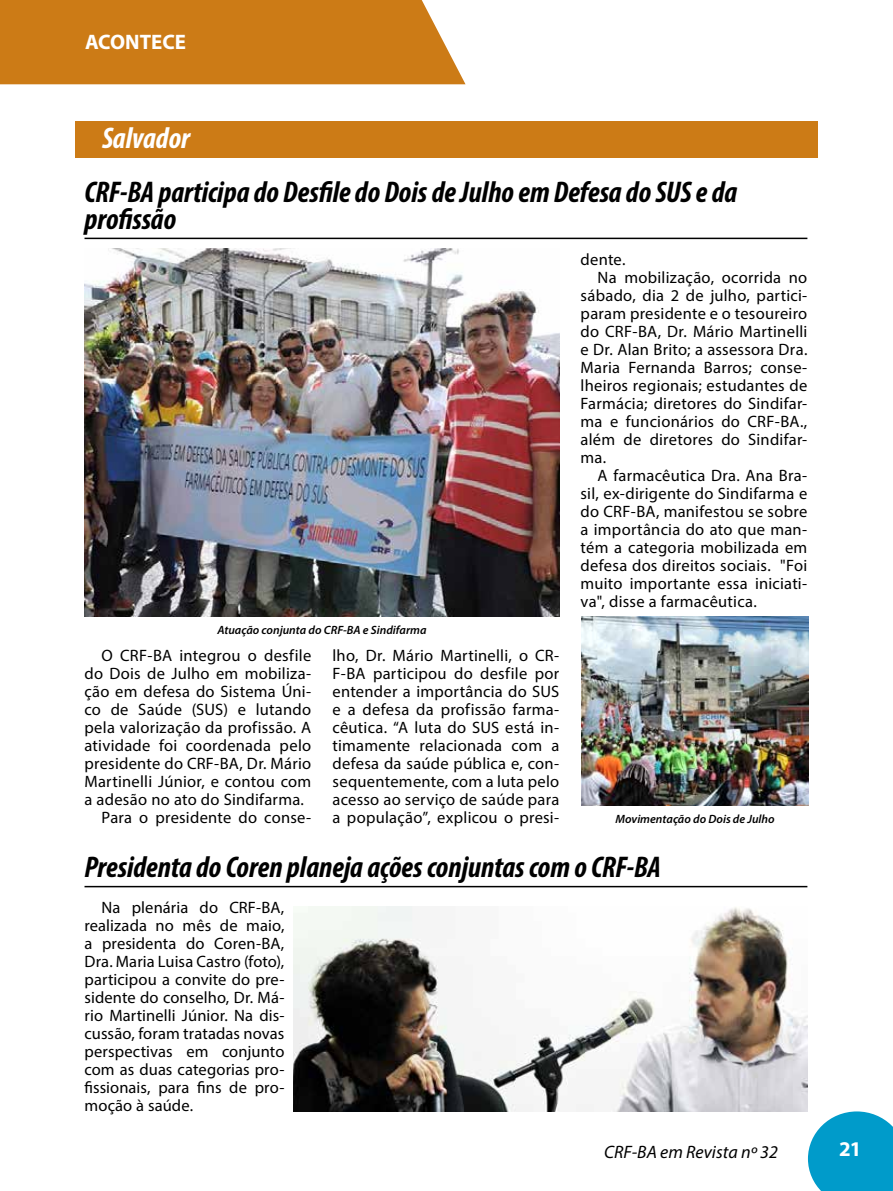
<style>
.page{position:relative;width:893px;height:1191px;background:#fff}
.page>*{position:absolute;margin:0;border:0;box-sizing:border-box;transform-origin:0 0}
.t1{font:italic 700 condensed 30px/27px "Myriad Pro";letter-spacing:-.005em;color:#000}
.t2{font:italic 700 condensed 30px "Myriad Pro";color:#fff}
.t3{font:700 21px "Myriad Pro";color:#fff}
.t4{font:italic 18px "Myriad Pro";color:#000}
.t5{font:16.5px/18px "Myriad Pro";letter-spacing:.015em;color:#000;text-align:justify}
.t6{font:italic 600 12px "Myriad Pro";color:#000}
</style>
<div class="page">
<svg style="left:808px;top:1111px;width:85px;height:80px;background:#1fa7d0"></svg>
<div style="left:0;top:0;width:466px;height:84px;background:#cc7b16"></div>
<div style="left:75px;top:121px;width:743px;height:36px;background:#cc7b16"></div>
<hr style="left:85px;top:238px;width:722px;height:1px;background:#000">
<hr style="left:85px;top:886px;width:722px;height:1px;background:#000">
<img style="left:293px;top:906px;width:514px;height:205px">
<img style="left:85px;top:248px;width:474px;height:368px">
<img style="left:582px;top:616px;width:226px;height:189px">
<p class="t3" style="left:85px;top:28px;width:103px">ACONTECE</p>
<h1 class="t2" style="left:102px;top:119px;width:90px">Salvador</h1>
<h1 class="t1" style="left:85px;top:178px;width:654px">CRF-BA participa do Desfile do Dois de Julho em Defesa do SUS e da profissão</h1>
<p class="t6" style="left:217px;top:622px;width:211px">Atuação conjunta do CRF-BA e Sindifarma</p>
<p class="t5" style="left:102px;top:646px;width:211px">O CRF-BA integrou o desfile</p>
<p class="t5" style="left:84px;top:664px;width:228px">do Dois de Julho em mobiliza-</p>
<p class="t5" style="left:84px;top:682px;width:228px">ção em defesa do Sistema Úni-</p>
<p class="t5" style="left:84px;top:700px;width:228px">co de Saúde (SUS) e lutando</p>
<p class="t5" style="left:84px;top:718px;width:227px">pela valorização da profissão. A</p>
<p class="t5" style="left:84px;top:736px;width:228px">atividade foi coordenada pelo</p>
<p class="t5" style="left:84px;top:754px;width:228px">presidente do CRF-BA, Dr. Mário</p>
<p class="t5" style="left:84px;top:772px;width:228px">Martinelli Júnior, e contou com</p>
<p class="t5" style="left:84px;top:790px;width:221px">a adesão no ato do Sindifarma.</p>
<p class="t5" style="left:101px;top:808px;width:211px">Para o presidente do conse-</p>
<p class="t5" style="left:332px;top:646px;width:228px">lho, Dr. Mário Martinelli, o CR-F-BA participou do desfile por entender a importância do SUS e a defesa da profissão farma&shy;cêutica. “A luta do SUS está in&shy;timamente relacionada com a defesa da saúde pública e, con&shy;sequentemente, com a luta pelo acesso ao serviço de saúde para a população”, explicou o presi-</p>
<p class="t5" style="left:581px;top:250px;width:46px">dente.</p>
<p class="t5" style="left:598px;top:268px;width:211px">Na mobilização, ocorrida no</p>
<p class="t5" style="left:581px;top:286px;width:228px">sábado, dia 2 de julho, partici-</p>
<p class="t5" style="left:581px;top:304px;width:228px">param presidente e o tesoureiro</p>
<p class="t5" style="left:581px;top:322px;width:228px">do CRF-BA, Dr. Mário Martinelli</p>
<p class="t5" style="left:581px;top:340px;width:228px">e Dr. Alan Brito; a assessora Dra.</p>
<p class="t5" style="left:581px;top:358px;width:228px">Maria Fernanda Barros; conse-</p>
<p class="t5" style="left:581px;top:376px;width:228px">lheiros regionais; estudantes de</p>
<p class="t5" style="left:581px;top:394px;width:228px">Farmácia; diretores do Sindifar-</p>
<p class="t5" style="left:581px;top:412px;width:228px">ma e funcionários do CRF-BA.,</p>
<p class="t5" style="left:581px;top:430px;width:228px">além de diretores do Sindifar-</p>
<p class="t5" style="left:581px;top:448px;width:27px">ma.</p>
<p class="t5" style="left:598px;top:466px;width:211px">A farmacêutica Dra. Ana Bra-</p>
<p class="t5" style="left:581px;top:484px;width:228px">sil, ex-dirigente do Sindifarma e</p>
<p class="t5" style="left:581px;top:502px;width:228px">do CRF-BA, manifestou se sobre</p>
<p class="t5" style="left:581px;top:520px;width:228px">a importância do ato que man-</p>
<p class="t5" style="left:581px;top:538px;width:228px">tém a categoria mobilizada em</p>
<p class="t5" style="left:581px;top:556px;width:228px">defesa dos direitos sociais. "Foi</p>
<p class="t5" style="left:581px;top:574px;width:228px">muito importante essa iniciati-</p>
<p class="t5" style="left:581px;top:592px;width:178px">va", disse a farmacêutica.</p>
<p class="t6" style="left:615px;top:811px;width:161px">Movimentação do Dois de Julho</p>
<h1 class="t1" style="left:85px;top:853px;width:578px">Presidenta do Coren planeja ações conjuntas com o CRF-BA</h1>
<p class="t5" style="left:85px;top:898px;width:201px;text-indent:17px">Na plenária do CRF-BA, realizada no mês de maio, a presidenta do Coren-BA, Dra. Maria Luisa Castro (foto), participou a convite do pre&shy;sidente do conselho, Dr. Má&shy;rio Martinelli Júnior. Na dis&shy;cussão, foram tratadas novas perspectivas em conjunto com as duas categorias pro&shy;fissionais, para fins de pro&shy;moção à saúde.</p>
<p class="t4" style="left:604px;top:1140px;width:175px">CRF-BA em Revista nº 32</p>
<p class="t3" style="left:839px;top:1135px;width:24px">21</p>
</div>
